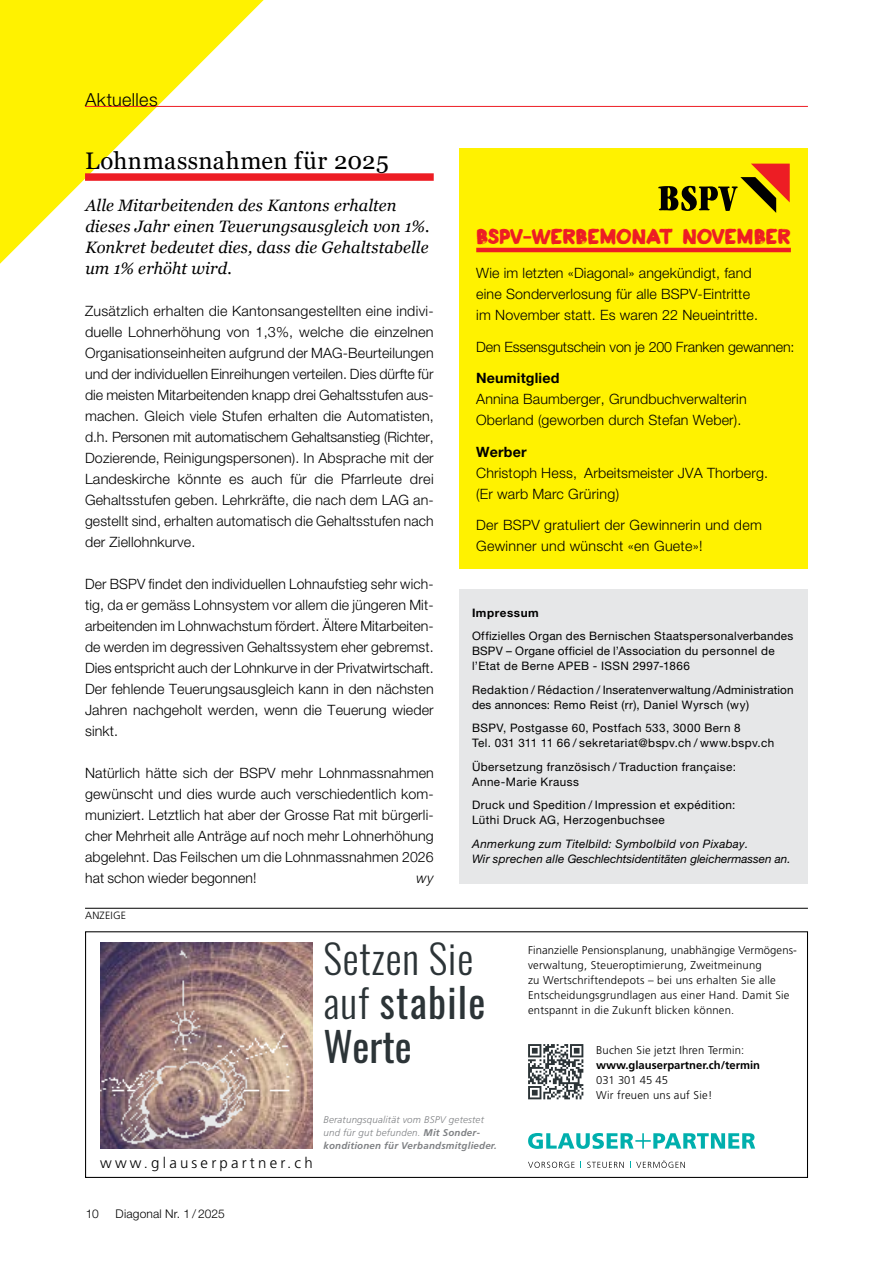
<style>
.page{position:relative;width:893px;height:1263px;background:#fff}
.page>*{position:absolute;margin:0;border:0;box-sizing:border-box;transform-origin:0 0}
.t1{font:300 39.9px/44px "Oswald";letter-spacing:.02em;color:#2c3437}
.t2{font:24px "Georgia";letter-spacing:.02em;color:#000}
.t3{font:21.75px "Plakkaat";letter-spacing:-.005em;color:#ed1d24}
.t4{font:300 18px "Helvetica Neue LT Std";letter-spacing:.02em;color:#000}
.t5{font:italic 16.5px/21px "Georgia";letter-spacing:.005em;color:#000}
.t6{font:300 15px "Frutiger LT Std";letter-spacing:.215em;color:#000}
.t7{font:300 14.25px/21px "Helvetica Neue LT Std";letter-spacing:.01em;color:#000}
.t8{font:300 14.25px "Helvetica Neue LT Std";letter-spacing:-.01em;color:#000}
.t9{font:700 14.25px "Helvetica Neue LT Std";letter-spacing:.01em;color:#000}
.t10{font:italic 300 14.25px "Helvetica Neue LT Std";color:#000}
.t11{font:300 12px "Helvetica Neue LT Std";letter-spacing:.015em;color:#000}
.t12{font:11.7px/15px "Helvetica Neue LT Std";letter-spacing:.035em;color:#000}
.t13{font:italic 11.7px/15px "Helvetica Neue LT Std";letter-spacing:.02em;color:#000}
.t14{font:700 11.7px "Helvetica Neue LT Std";letter-spacing:.045em;color:#000}
.t15{font:300 11.25px/15px "Frutiger LT Std";letter-spacing:.02em;color:#000}
.t16{font:700 11.25px "Frutiger LT Std";color:#000}
.t17{font:300 10.5px "Frutiger LT Std";letter-spacing:.02em;color:#000}
.t18{font:italic 300 9.75px/12.8px "Frutiger LT Std";letter-spacing:.02em;color:#808285}
.s1{font-weight:400}
.s2{font-weight:700}
</style>
<div class="page">
<svg style="left:0;top:0;width:276px;height:264px"></svg>
<hr style="left:85px;top:106px;width:723px;height:1px;background:#ed1d24">
<div style="left:459px;top:148px;width:349px;height:420px;background:#fff200"></div>
<hr style="left:476px;top:248px;width:315px;height:4px;background:#ed1d24">
<svg style="left:658px;top:164px;width:132px;height:49px"></svg>
<div style="left:85px;top:173px;width:349px;height:8px;background:#ed1d24"></div>
<div style="left:459px;top:589px;width:349px;height:294px;background:#e6e7e8"></div>
<svg style="left:528px;top:1133px;width:227px;height:16px"></svg>
<svg style="left:528px;top:1160px;width:157px;height:8px"></svg>
<svg style="left:528px;top:1044px;width:55px;height:55px"></svg>
<img style="left:100px;top:942px;width:213px;height:207px">
<img style="left:103px;top:942px;width:154px;height:207px">
<img style="left:100px;top:1020px;width:213px;height:80px">
<div style="left:85px;top:931px;width:723px;height:247px;border:1px solid #000"></div>
<hr style="left:85px;top:908px;width:723px;height:1px;background:#000">
<p class="t4" style="left:85px;top:89px;width:74px">Aktuelles</p>
<h2 class="t2" style="left:85px;top:146px;width:305px">Lohnmassnahmen für 2025</h2>
<p class="t5" style="left:85px;top:195px;width:346px">Alle Mitarbeitenden des Kantons erhalten dieses Jahr einen Teuerungsausgleich von 1%.<br>Konkret bedeutet dies, dass die Gehaltstabelle um 1% erhöht wird.</p>
<p class="t7" style="left:85px;top:300px;width:350px;text-align:justify">Zusätzlich erhalten die Kantonsangestellten eine indivi&shy;duelle Lohnerhöhung von 1,3%, welche die einzelnen Organisationseinheiten aufgrund der MAG-Beurteilungen und der individuellen Einreihungen verteilen. Dies dürfte für die meisten Mitarbeitenden knapp drei Gehaltsstufen aus&shy;machen. Gleich viele Stufen erhalten die Automatisten, d.h. Personen mit automatischem Gehaltsanstieg (Richter, Dozierende, Reinigungspersonen). In Absprache mit der Landeskirche könnte es auch für die Pfarrleute drei Gehaltsstufen geben. Lehrkräfte, die nach dem LAG an&shy;gestellt sind, erhalten automatisch die Gehaltsstufen nach der Ziellohnkurve.</p>
<p class="t7" style="left:85px;top:573px;width:350px;text-align:justify">Der BSPV findet den individuellen Lohnaufstieg sehr wich&shy;tig, da er gemäss Lohnsystem vor allem die jüngeren Mit&shy;arbeitenden im Lohnwachstum fördert. Ältere Mitarbeiten&shy;de werden im degressiven Gehaltssystem eher gebremst.<br>Dies entspricht auch der Lohnkurve in der Privatwirtschaft.<br>Der fehlende Teuerungsausgleich kann in den nächsten Jahren nachgeholt werden, wenn die Teuerung wieder sinkt.</p>
<p class="t7" style="left:85px;top:762px;width:350px;text-align:justify">Natürlich hätte sich der BSPV mehr Lohnmassnahmen gewünscht und dies wurde auch verschiedentlich kom&shy;muniziert. Letztlich hat aber der Grosse Rat mit bürgerli&shy;cher Mehrheit alle Anträge auf noch mehr Lohnerhöhung abgelehnt. Das Feilschen um die Lohnmassnahmen 2026 hat schon wieder begonnen!</p>
<p class="t10" style="left:417px;top:869px;width:18px">wy</p>
<p class="t17" style="left:85px;top:910px;width:42px">ANZEIGE</p>
<h3 class="t3" style="left:476px;top:222px;width:316px">BSPV-WERBEMONAT NOVEMBER</h3>
<p class="t7" style="left:476px;top:262px;width:283px">Wie im letzten «Diagonal» angekündigt, fand eine Sonderverlosung für alle BSPV-Eintritte im November statt. Es waren 22 Neueintritte.</p>
<p class="t8" style="left:476px;top:338px;width:320px">Den Essensgutschein von je 200 Franken gewannen:</p>
<p class="t9" style="left:476px;top:369px;width:85px">Neumitglied</p>
<p class="t7" style="left:476px;top:388px;width:272px">Annina Baumberger, Grundbuchverwalterin<br>Oberland (geworben durch Stefan Weber).</p>
<p class="t9" style="left:476px;top:443px;width:52px">Werber</p>
<p class="t7" style="left:476px;top:462px;width:293px">Christoph Hess, Arbeitsmeister JVA Thorberg. (Er warb Marc Grüring)</p>
<p class="t7" style="left:476px;top:514px;width:287px">Der BSPV gratuliert der Gewinnerin und dem<br>Gewinner und wünscht «en Guete»!</p>
<p class="t14" style="left:472px;top:605px;width:68px">Impressum</p>
<p class="t12" style="left:472px;top:628px;width:323px">Offizielles Organ des Bernischen Staatspersonalverbandes<br>BSPV – Organe officiel de l’Association du personnel de l’Etat de Berne APEB - ISSN 2997-1866</p>
<p class="t12" style="left:472px;top:682px;width:323px">Redaktion / Rédaction / Inseratenverwaltung /Administration des annonces: Remo Reist (rr), Daniel Wyrsch (wy)</p>
<p class="t12" style="left:472px;top:720px;width:304px">BSPV, Postgasse 60, Postfach 533, 3000 Bern 8<br>Tel. 031 311 11 66 / sekretariat@bspv.ch / www.bspv.ch</p>
<p class="t12" style="left:472px;top:759px;width:265px">Übersetzung französisch / Traduction française:<br>Anne-Marie Krauss</p>
<p class="t12" style="left:472px;top:797px;width:265px">Druck und Spedition / Impression et expédition:<br>Lüthi Druck AG, Herzogenbuchsee</p>
<p class="t13" style="left:472px;top:836px;width:320px">Anmerkung zum Titelbild: Symbolbild von Pixabay.<br>Wir sprechen alle Geschlechtsidentitäten gleichermassen an.</p>
<h1 class="t1" style="left:323px;top:937px;width:163px">Setzen Sie auf <span class="s1">stabile<br>Werte</span></h1>
<p class="t6" style="left:100px;top:1154px;width:214px">www.glauserpartner.ch</p>
<p class="t18" style="left:323px;top:1114px;width:175px">Beratungsqualität vom BSPV getestet und für gut befunden. <span class="s2">Mit Sonder&shy;konditionen für Verbandsmitglieder.</span></p>
<p class="t11" style="left:86px;top:1207px;width:14px">10</p>
<p class="t11" style="left:116px;top:1207px;width:111px">Diagonal Nr. 1 / 2025</p>
<p class="t15" style="left:528px;top:942px;width:270px">Finanzielle Pensionsplanung, unabhängige Vermögens&shy;verwaltung, Steueroptimierung, Zweitmeinung<br>zu Wertschriftendepots – bei uns erhalten Sie alle Entscheidungsgrundlagen aus einer Hand. Damit Sie entspannt in die Zukunft blicken können.</p>
<p class="t15" style="left:596px;top:1043px;width:150px">Buchen Sie jetzt Ihren Termin:</p>
<p class="t16" style="left:596px;top:1059px;width:166px">www.glauserpartner.ch/termin</p>
<p class="t15" style="left:596px;top:1073px;width:118px">031 301 45 45<br>Wir freuen uns auf Sie!</p>
</div>
